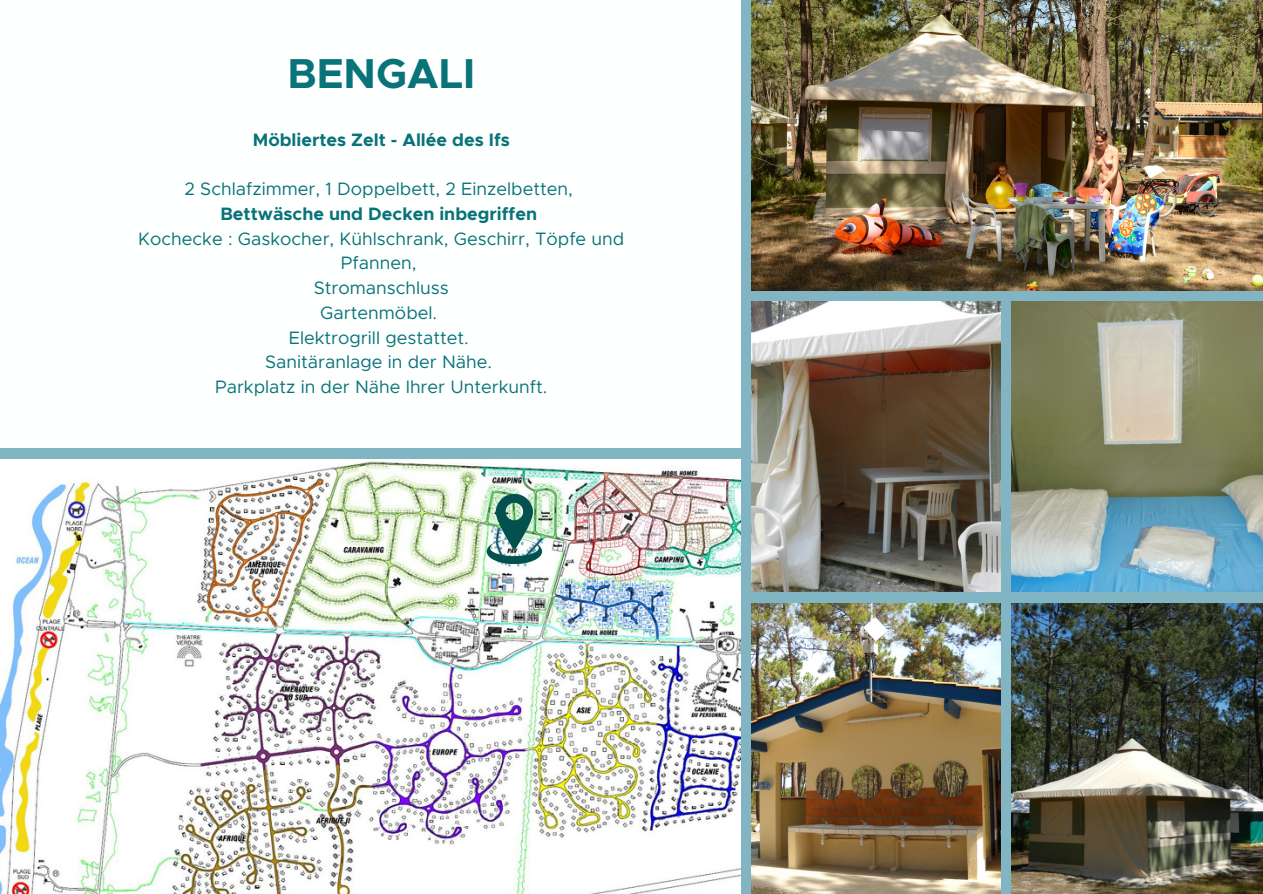
<style>
.page{position:relative;width:1263px;height:894px;background:#fff}
.page>*{position:absolute;margin:0;border:0;box-sizing:border-box;transform-origin:0 0}
.t1{font:700 42px "Metropolis";color:#087378}
.t2{font:18px/24.8px "Metropolis";color:#087378;text-align:center}
.t3{font:700 18px "Metropolis";color:#087378}
</style>
<div class="page">
<div style="left:0;top:0;width:1263px;height:893px;background:#82b5c4"></div>
<div style="left:0;top:0;width:741px;height:448px;background:#feffff"></div>
<img style="left:0;top:459px;width:741px;height:434px">
<img style="left:751px;top:0;width:512px;height:290px">
<img style="left:751px;top:301px;width:250px;height:290px">
<img style="left:1012px;top:301px;width:251px;height:290px">
<img style="left:751px;top:603px;width:250px;height:290px">
<img style="left:1012px;top:603px;width:250px;height:290px">
<img style="left:487px;top:493px;width:55px;height:70px">
<p class="t1" style="left:287px;top:55px;width:189px">BENGALI</p>
<p class="t3" style="left:253px;top:131px;width:259px">Möbliertes Zelt - Allée des Ifs</p>
<p class="t2" style="left:184px;top:177px;width:390px">2 Schlafzimmer, 1 Doppelbett, 2 Einzelbetten,</p>
<p class="t3" style="left:220px;top:205px;width:318px">Bettwäsche und Decken inbegriffen</p>
<p class="t2" style="left:138px;top:227px;width:488px">Kochecke : Gaskocher, Kühlschrank, Geschirr, Töpfe und<br>Pfannen,</p>
<p class="t2" style="left:314px;top:276px;width:136px">Stromanschluss</p>
<p class="t2" style="left:320px;top:301px;width:118px">Gartenmöbel.</p>
<p class="t2" style="left:289px;top:326px;width:181px">Elektrogrill gestattet.</p>
<p class="t2" style="left:265px;top:350px;width:229px">Sanitäranlage in der Nähe.</p>
<p class="t2" style="left:215px;top:375px;width:334px">Parkplatz in der Nähe Ihrer Unterkunft.</p>
</div>
